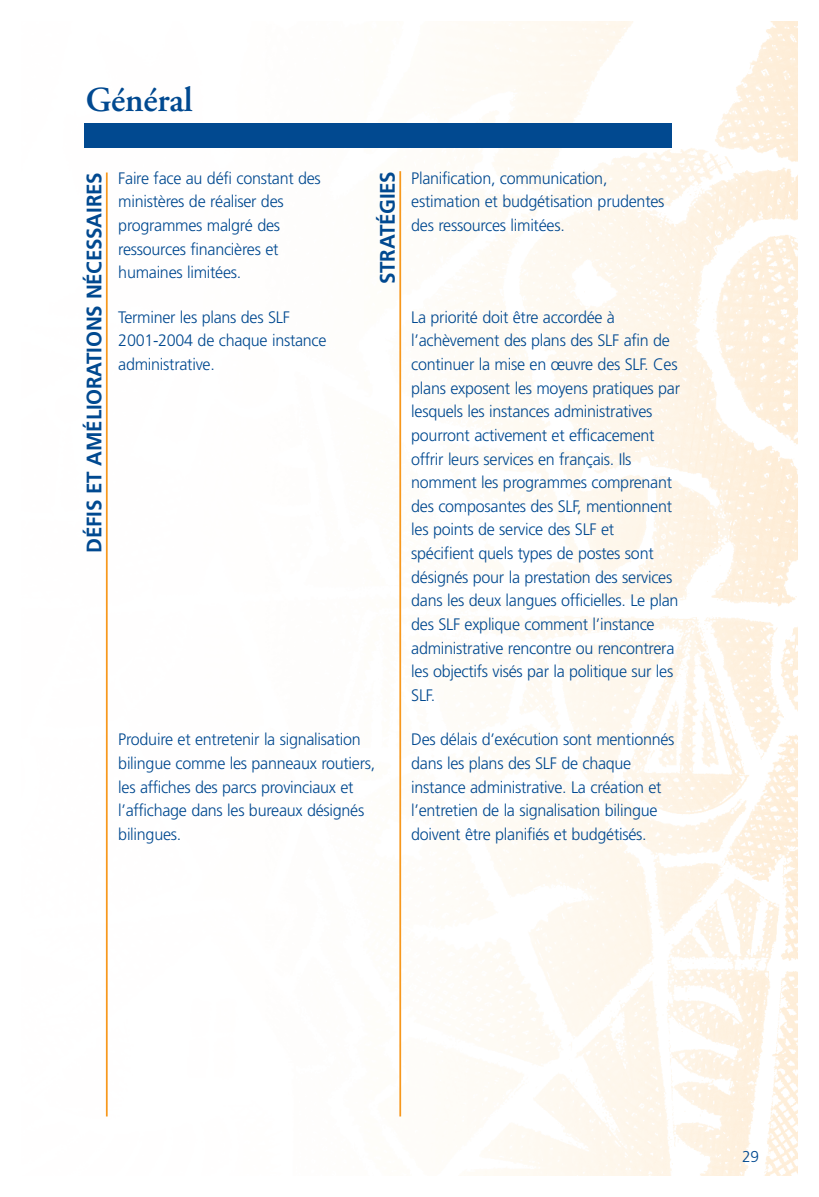
<style>
.page{position:relative;width:819px;height:1197px;background:#fff}
.page>*{position:absolute;margin:0;border:0;box-sizing:border-box;transform-origin:0 0}
.t1{font:600 35px "Adobe Garamond";letter-spacing:-.005em;color:#014990}
.t2{font:700 21px "Frutiger";letter-spacing:-.01em;color:#014990}
.t3{font:300 16.62px/23.6px "Frutiger";letter-spacing:-.015em;color:#014990}
.t4{font:300 15.75px "Frutiger";color:#014990}
</style>
<div class="page">
<img style="left:105px;top:21px;width:693px;height:1155px">
<div style="left:84px;top:123px;width:588px;height:25px;background:#014990"></div>
<hr style="left:399px;top:171px;width:2px;height:946px;background:#f7981d">
<hr style="left:106px;top:173px;width:2px;height:943px;background:#f7981d">
<h1 class="t1" style="left:86px;top:86px;width:109px">Général</h1>
<p class="t2" style="left:86px;top:553px;width:382px;rotate:-90deg">DÉFIS ET AMÉLIORATIONS NÉCESSAIRES</p>
<p class="t3" style="left:118px;top:167px;width:204px">Faire face au défi constant des ministères de réaliser des programmes malgré des ressources financières et humaines limitées.</p>
<p class="t3" style="left:118px;top:307px;width:210px">Terminer les plans des SLF<br>2001-2004 de chaque instance administrative.</p>
<p class="t2" style="left:379px;top:284px;width:114px;rotate:-90deg">STRATÉGIES</p>
<p class="t3" style="left:118px;top:729px;width:259px">Produire et entretenir la signalisation bilingue comme les panneaux routiers, les affiches des parcs provinciaux et l’affichage dans les bureaux désignés bilingues.</p>
<p class="t3" style="left:411px;top:167px;width:255px">Planification, communication, estimation et budgétisation prudentes des ressources limitées.</p>
<p class="t3" style="left:411px;top:307px;width:270px">La priorité doit être accordée à l’achèvement des plans des SLF afin de continuer la mise en œuvre des SLF. Ces plans exposent les moyens pratiques par lesquels les instances administratives pourront activement et efficacement offrir leurs services en français. Ils nomment les programmes comprenant des composantes des SLF, mentionnent les points de service des SLF et spécifient quels types de postes sont désignés pour la prestation des services dans les deux langues officielles. Le plan des SLF explique comment l’instance administrative rencontre ou rencontrera les objectifs visés par la politique sur les SLF.</p>
<p class="t3" style="left:411px;top:729px;width:265px">Des délais d’exécution sont mentionnés dans les plans des SLF de chaque instance administrative. La création et l’entretien de la signalisation bilingue doivent être planifiés et budgétisés.</p>
<p class="t4" style="left:742px;top:1150px;width:18px">29</p>
</div>
